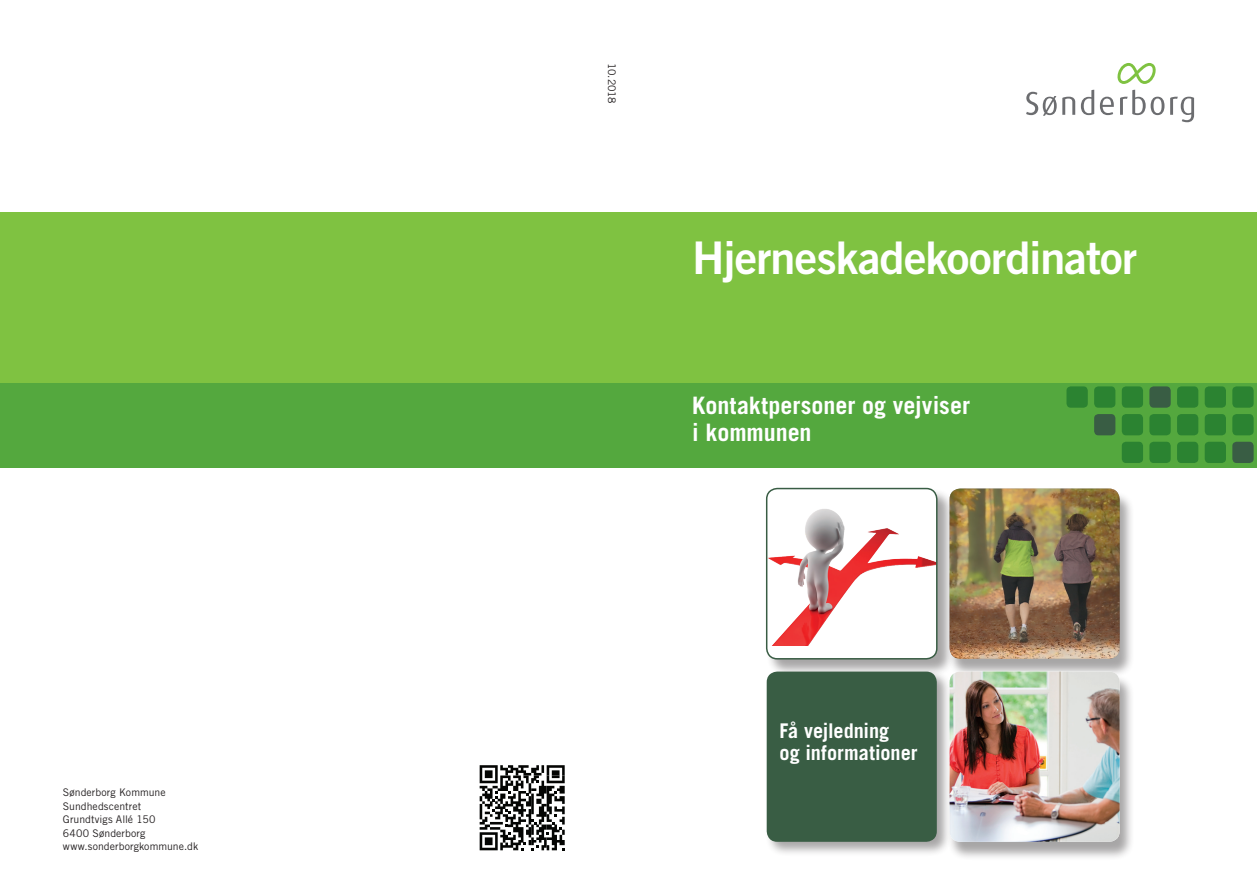
<style>
.page{position:relative;width:1257px;height:892px;background:#fff}
.page>*{position:absolute;margin:0;border:0;box-sizing:border-box;transform-origin:0 0}
.t1{font:45px "Trade Gothic LT Std Bd 2";letter-spacing:-.02em;color:#fff}
.t2{font:700 24px/27px "Trade Gothic LT Std";color:#fff}
.t3{font:700 20.25px/22.5px "Trade Gothic LT Std";color:#fff}
.t4{font:10.5px/13.5px "Trade Gothic LT Std";letter-spacing:.005em;color:#231f20}
</style>
<div class="page">
<div style="left:628px;top:382px;width:629px;height:85px;background:#54a83e"></div>
<div style="left:628px;top:212px;width:629px;height:170px;background:#7fc241"></div>
<div style="left:766px;top:487px;width:188px;height:189px;background:#231f20;opacity:.4"></div>
<div style="left:767px;top:488px;width:170px;height:170px;background:#fff;border-radius:11px"></div>
<img style="left:769px;top:509px;width:165px;height:136px">
<div style="left:766px;top:487px;width:171px;height:172px;border:2px solid #395d44;border-radius:11px"></div>
<div style="left:947px;top:490px;width:187px;height:187px;background:#231f20;opacity:.4"></div>
<img style="left:949px;top:488px;width:171px;height:170px">
<div style="left:947px;top:673px;width:187px;height:187px;background:#231f20;opacity:.4"></div>
<img style="left:952px;top:671px;width:168px;height:170px">
<div style="left:1066px;top:386px;width:22px;height:21px;background:#2b8331;border-radius:4px"></div>
<div style="left:1094px;top:386px;width:21px;height:21px;background:#2b8331;border-radius:4px"></div>
<div style="left:1122px;top:386px;width:21px;height:21px;background:#2b8331;border-radius:4px"></div>
<div style="left:1177px;top:386px;width:21px;height:21px;background:#2b8331;border-radius:4px"></div>
<div style="left:1205px;top:386px;width:21px;height:21px;background:#2b8331;border-radius:4px"></div>
<div style="left:1232px;top:386px;width:21px;height:21px;background:#2b8331;border-radius:4px"></div>
<div style="left:1122px;top:414px;width:21px;height:21px;background:#2b8331;border-radius:4px"></div>
<div style="left:1149px;top:414px;width:22px;height:21px;background:#2b8331;border-radius:4px"></div>
<div style="left:1177px;top:414px;width:21px;height:21px;background:#2b8331;border-radius:4px"></div>
<div style="left:1205px;top:414px;width:21px;height:21px;background:#2b8331;border-radius:4px"></div>
<div style="left:1232px;top:414px;width:21px;height:21px;background:#2b8331;border-radius:4px"></div>
<div style="left:1122px;top:441px;width:21px;height:22px;background:#2b8331;border-radius:4px"></div>
<div style="left:1149px;top:441px;width:22px;height:22px;background:#2b8331;border-radius:4px"></div>
<div style="left:1177px;top:441px;width:21px;height:22px;background:#2b8331;border-radius:4px"></div>
<div style="left:1205px;top:441px;width:21px;height:22px;background:#2b8331;border-radius:4px"></div>
<div style="left:1149px;top:386px;width:22px;height:21px;background:#395d44;border-radius:4px"></div>
<div style="left:1094px;top:414px;width:21px;height:21px;background:#395d44;border-radius:4px"></div>
<div style="left:1232px;top:441px;width:21px;height:22px;background:#395d44;border-radius:4px"></div>
<div style="left:765px;top:669px;width:187px;height:187px;background:#231f20;opacity:.4"></div>
<div style="left:767px;top:671px;width:170px;height:170px;background:#395d44;border-radius:11px"></div>
<svg style="left:1117px;top:63px;width:39px;height:21px"></svg>
<svg style="left:1170px;top:97px;width:24px;height:25px"></svg>
<svg style="left:1100px;top:97px;width:14px;height:18px"></svg>
<svg style="left:1120px;top:90px;width:44px;height:25px"></svg>
<svg style="left:1026px;top:92px;width:49px;height:24px"></svg>
<svg style="left:1081px;top:90px;width:13px;height:25px"></svg>
<div style="left:0;top:382px;width:628px;height:85px;background:#54a83e"></div>
<div style="left:0;top:212px;width:628px;height:170px;background:#7fc241"></div>
<svg style="left:480px;top:765px;width:85px;height:85px"></svg>
<p class="t4" style="left:63px;top:785px;width:137px">Sønderborg Kommune<br>Sundhedscentret<br>Grundtvigs Allé 150<br>6400 Sønderborg www.sonderborgkommune.dk</p>
<p class="t4" style="left:619px;top:63px;width:42px;rotate:90deg">10.2018</p>
<h1 class="t1" style="left:692px;top:230px;width:446px">Hjerneskadekoordinator</h1>
<h2 class="t2" style="left:692px;top:392px;width:279px">Kontaktpersoner og vejviser i kommunen</h2>
<h3 class="t3" style="left:779px;top:718px;width:140px">Få vejledning<br>og informationer</h3>
</div>
